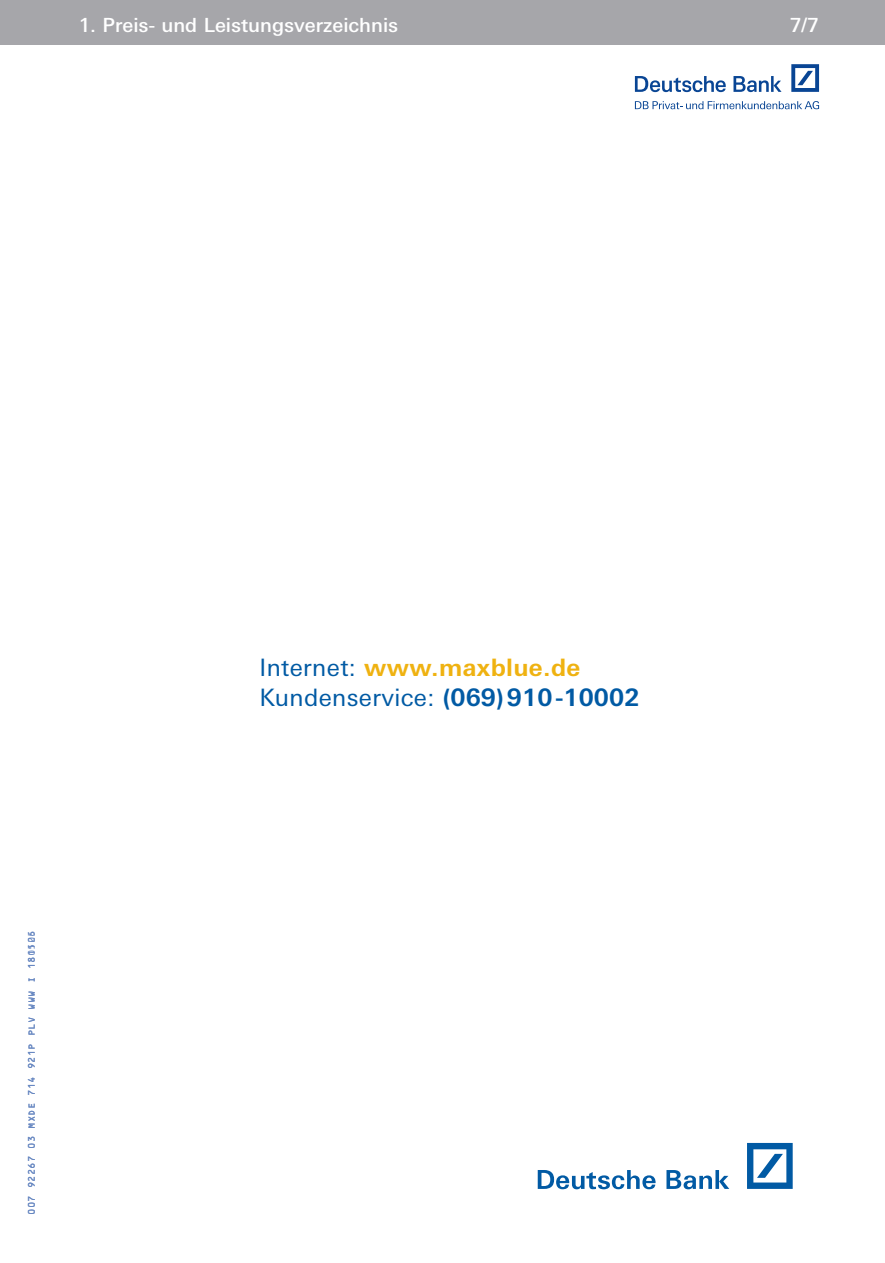
<style>
.page{position:relative;width:885px;height:1263px;background:#fff}
.page>*{position:absolute;margin:0;border:0;box-sizing:border-box;transform-origin:0 0}
.t1{font:24px/30px "Deu Ba Univers";letter-spacing:.015em;color:#015aa4}
.t2{font:500 19.5px "Deu Ba Univers";color:#fff}
.t3{font:9px "OCRB";color:#6787c1}
.s1{font-weight:700;color:#efb211}
.s2{font-weight:700}
</style>
<div class="page">
<div style="left:0;top:0;width:884px;height:45px;background:#a6a6aa"></div>
<svg style="left:791px;top:64px;width:28px;height:28px"></svg>
<svg style="left:634px;top:76px;width:91px;height:16px"></svg>
<svg style="left:733px;top:76px;width:48px;height:16px"></svg>
<svg style="left:634px;top:101px;width:185px;height:8px"></svg>
<svg style="left:537px;top:1170px;width:118px;height:19px"></svg>
<svg style="left:666px;top:1170px;width:63px;height:19px"></svg>
<svg style="left:747px;top:1143px;width:45px;height:46px"></svg>
<p class="t2" style="left:790px;top:14px;width:30px">1/3</p>
<p class="t2" style="left:79px;top:14px;width:321px">1. Preis- und Leistungsverzeichnis</p>
<p class="t2" style="left:789px;top:14px;width:30px">7 7</p>
<p class="t3" style="left:27px;top:956px;width:27px;rotate:-90deg">1106</p>
<p class="t3" style="left:27px;top:1215px;width:286px;rotate:-90deg">007 92267 03 MXDE 714 921P PLV WWW I 180525</p>
<p class="t1" style="left:259px;top:652px;width:381px">Internet: <span class="s1">www.maxblue.de<br></span>Kundenservice: <span class="s2">(069)910-10002</span></p>
</div>
